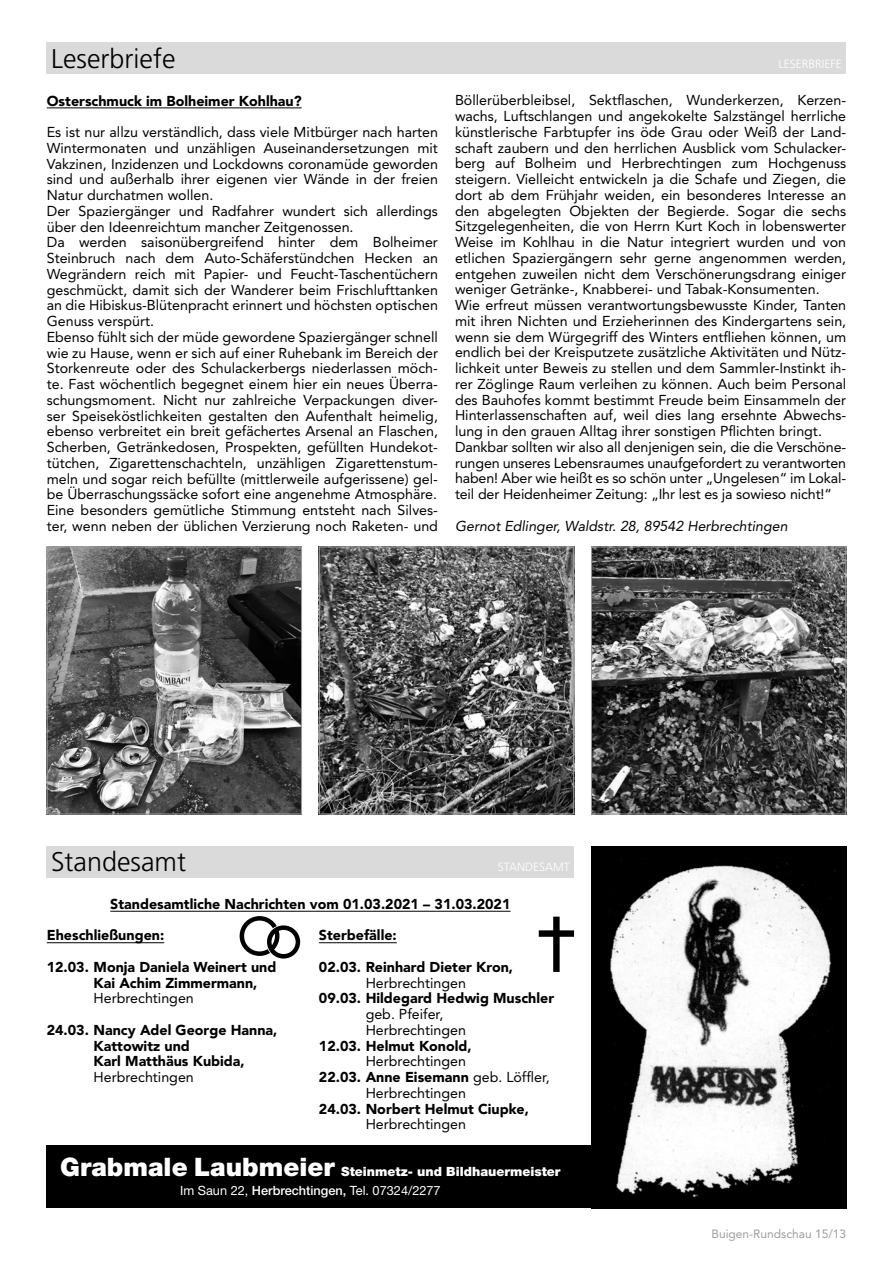
<style>
.page{position:relative;width:893px;height:1263px;background:#fff}
.page>*{position:absolute;margin:0;border:0;box-sizing:border-box;transform-origin:0 0}
.t1{font:300 27px "Frutiger";color:#000}
.t2{font:14.25px/15.8px "Avenir";color:#000}
.t3{font:900 14.25px/15.8px "Avenir";color:#000}
.t4{font:italic 14.25px "Avenir";color:#000}
.t5{font:900 12.75px/19.5px "Helvetica Neue";color:#fff;text-align:center}
.t6{font:12px "Avenir";color:#9d9d9c}
.t7{font:300 12px "Frutiger";color:#fff}
.s1{font-weight:400}
.s2{font-size:25.5px}
.s3{font-weight:500}
</style>
<div class="page">
<div style="left:240px;top:916px;width:39px;height:40px;border:4px solid #000;border-radius:50%"></div>
<div style="left:266px;top:925px;width:33px;height:33px;border:4px solid #fff;border-radius:50%"></div>
<div style="left:267px;top:925px;width:33px;height:33px;border:4px solid #000;border-radius:50%"></div>
<div style="left:47px;top:846px;width:527px;height:32px;background:#dadada"></div>
<hr style="left:110px;top:911px;width:400px;height:1px;background:#000">
<hr style="left:47px;top:942px;width:117px;height:1px;background:#000">
<hr style="left:319px;top:942px;width:78px;height:1px;background:#000">
<svg style="left:539px;top:917px;width:35px;height:55px"></svg>
<div style="left:47px;top:42px;width:799px;height:32px;background:#dadada"></div>
<hr style="left:47px;top:108px;width:255px;height:1px;background:#000">
<img style="left:49px;top:549px;width:251px;height:263px">
<div style="left:47px;top:547px;width:255px;height:267px;border:1px solid #9d9d9c"></div>
<img style="left:321px;top:549px;width:251px;height:263px">
<div style="left:319px;top:547px;width:255px;height:267px;border:1px solid #9d9d9c"></div>
<img style="left:593px;top:549px;width:251px;height:263px">
<div style="left:591px;top:547px;width:255px;height:267px;border:1px solid #9d9d9c"></div>
<div style="left:591px;top:846px;width:255px;height:362px;background:#000"></div>
<img style="left:609px;top:858px;width:225px;height:339px">
<div style="left:47px;top:1145px;width:544px;height:63px;background:#000"></div>
<h1 class="t1" style="left:51px;top:43px;width:126px">Leserbriefe</h1>
<p class="t3" style="left:47px;top:93px;width:256px">Osterschmuck im Bolheimer Kohlhau?</p>
<p class="t2" style="left:47px;top:124px;width:393px">Es ist nur allzu verständlich, dass viele Mitbürger nach harten Wintermonaten und unzähligen Auseinandersetzungen mit Vakzinen, Inzidenzen und Lockdowns coronamüde geworden sind und außerhalb ihrer eigenen vier Wände in der freien Natur durchatmen wollen.<br>Der Spaziergänger und Radfahrer wundert sich allerdings über den Ideenreichtum mancher Zeitgenossen.<br>Da werden saisonübergreifend hinter dem Bolheimer Steinbruch nach dem Auto-Schäferstündchen Hecken an Wegrändern reich mit Papier- und Feucht-Taschentüchern geschmückt, damit sich der Wanderer beim Frischlufttanken an die Hibiskus-Blütenpracht erinnert und höchsten optischen Genuss verspürt.<br>Ebenso fühlt sich der müde gewordene Spaziergänger schnell wie zu Hause, wenn er sich auf einer Ruhebank im Bereich der Storkenreute oder des Schulackerbergs niederlassen möch&shy;te. Fast wöchentlich begegnet einem hier ein neues Überra&shy;schungsmoment. Nicht nur zahlreiche Verpackungen diver&shy;ser Speiseköstlichkeiten gestalten den Aufenthalt heimelig, ebenso verbreitet ein breit gefächertes Arsenal an Flaschen, Scherben, Getränkedosen, Prospekten, gefüllten Hundekot&shy;tütchen, Zigarettenschachteln, unzähligen Zigarettenstum&shy;meln und sogar reich befüllte (mittlerweile aufgerissene) gel&shy;be Überraschungssäcke sofort eine angenehme Atmosphäre.<br>Eine besonders gemütliche Stimmung entsteht nach Silves&shy;ter, wenn neben der üblichen Verzierung noch Raketen- und</p>
<p class="t7" style="left:779px;top:57px;width:65px">LESERBRIEFE</p>
<p class="t2" style="left:455px;top:93px;width:393px">Böllerüberbleibsel, Sektflaschen, Wunderkerzen, Kerzen&shy;wachs, Luftschlangen und angekokelte Salzstängel herrliche künstlerische Farbtupfer ins öde Grau oder Weiß der Land&shy;schaft zaubern und den herrlichen Ausblick vom Schulacker&shy;berg auf Bolheim und Herbrechtingen zum Hochgenuss steigern. Vielleicht entwickeln ja die Schafe und Ziegen, die dort ab dem Frühjahr weiden, ein besonderes Interesse an den abgelegten Objekten der Begierde. Sogar die sechs Sitzgelegenheiten, die von Herrn Kurt Koch in lobenswerter Weise im Kohlhau in die Natur integriert wurden und von etlichen Spaziergängern sehr gerne angenommen werden, entgehen zuweilen nicht dem Verschönerungsdrang einiger weniger Getränke-, Knabberei- und Tabak-Konsumenten.<br>Wie erfreut müssen verantwortungsbewusste Kinder, Tanten mit ihren Nichten und Erzieherinnen des Kindergartens sein, wenn sie dem Würgegriff des Winters entfliehen können, um endlich bei der Kreisputzete zusätzliche Aktivitäten und Nütz&shy;lichkeit unter Beweis zu stellen und dem Sammler-Instinkt ih&shy;rer Zöglinge Raum verleihen zu können. Auch beim Personal des Bauhofes kommt bestimmt Freude beim Einsammeln der Hinterlassenschaften auf, weil dies lang ersehnte Abwechs&shy;lung in den grauen Alltag ihrer sonstigen Pflichten bringt.<br>Dankbar sollten wir also all denjenigen sein, die die Verschöne&shy;rungen unseres Lebensraumes unaufgefordert zu verantworten haben! Aber wie heißt es so schön unter „Ungelesen“ im Lokal&shy;teil der Heidenheimer Zeitung: „Ihr lest es ja sowieso nicht!“</p>
<p class="t4" style="left:455px;top:517px;width:334px">Gernot Edlinger, Waldstr. 28, 89542 Herbrechtingen</p>
<h1 class="t1" style="left:51px;top:847px;width:136px">Standesamt</h1>
<p class="t7" style="left:498px;top:860px;width:73px">STANDESAMT</p>
<p class="t3" style="left:110px;top:896px;width:402px">Standesamtliche Nachrichten vom 01.03.2021 – 31.03.2021</p>
<p class="t3" style="left:47px;top:927px;width:119px">Eheschließungen:</p>
<p class="t3" style="left:94px;top:959px;width:184px;text-indent:-47px">12.03. Monja Daniela Weinert und<br>Kai Achim Zimmermann,</p>
<p class="t2" style="left:94px;top:990px;width:102px">Herbrechtingen</p>
<p class="t3" style="left:94px;top:1022px;width:185px;text-indent:-47px">24.03. Nancy Adel George Hanna,<br>Kattowitz und<br>Karl Matthäus Kubida,</p>
<p class="t2" style="left:94px;top:1069px;width:102px">Herbrechtingen</p>
<p class="t3" style="left:319px;top:927px;width:79px">Sterbefälle:</p>
<p class="t3" style="left:319px;top:959px;width:196px">02.03. Reinhard Dieter Kron,</p>
<p class="t2" style="left:366px;top:975px;width:102px">Herbrechtingen</p>
<p class="t3" style="left:319px;top:990px;width:237px">09.03. Hildegard Hedwig Muschler</p>
<p class="t2" style="left:366px;top:1006px;width:102px">geb. Pfeifer,<br>Herbrechtingen</p>
<p class="t3" style="left:319px;top:1038px;width:154px">12.03. Helmut Konold,</p>
<p class="t2" style="left:366px;top:1053px;width:102px">Herbrechtingen</p>
<p class="t3" style="left:319px;top:1069px;width:232px">22.03. Anne Eisemann <span class="s1">geb. Löffler,</span></p>
<p class="t2" style="left:366px;top:1085px;width:102px">Herbrechtingen</p>
<p class="t3" style="left:319px;top:1101px;width:212px">24.03. Norbert Helmut Ciupke,</p>
<p class="t2" style="left:366px;top:1116px;width:102px">Herbrechtingen</p>
<p class="t5" style="left:60px;top:1161px;width:502px"><span class="s2">Grabmale Laubmeier</span> Steinmetz- und Bildhauermeister<br><span class="s1">Im Saun 22,</span> <span class="s3">Herbrechtingen,</span> <span class="s1">Tel. 07324/2277</span></p>
<p class="t6" style="left:711px;top:1227px;width:136px">Buigen-Rundschau 15/13</p>
</div>
